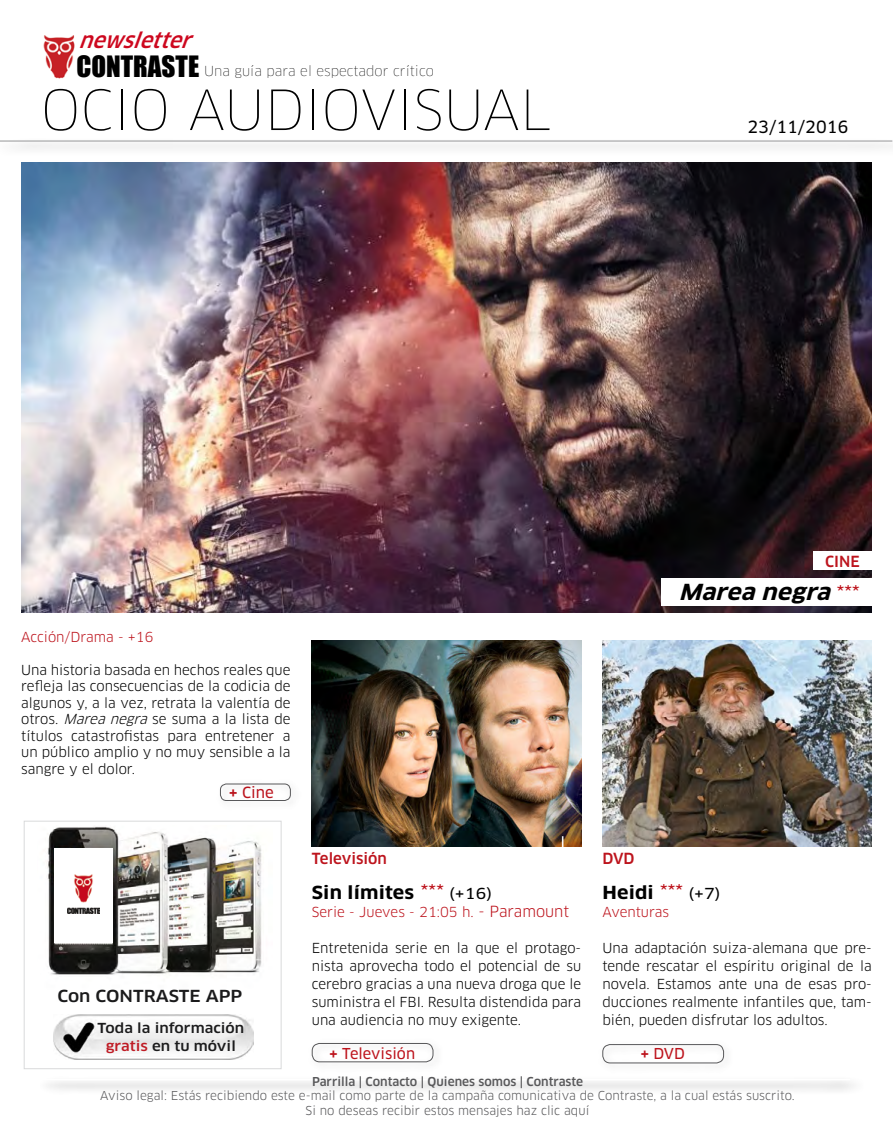
<style>
.page{position:relative;width:893px;height:1127px;background:#fff}
.page>*{position:absolute;margin:0;border:0;box-sizing:border-box;transform-origin:0 0}
.t1{font:100 54px "Clan";color:#000}
.t2{font:italic 700 21.6px "Clan";color:#000;scale:1.11 1}
.t3{font:italic 500 21px "Clan";color:#cd071e}
.t4{font:700 17.55px "Clan";letter-spacing:.01em;color:#000;scale:1.11 1}
.t5{font:16.5px "Clan News";letter-spacing:.005em;color:#000}
.t6{font:500 16.2px "Clan";color:#1b1b1c;scale:1.11 1}
.t7{font:500 15px "Clan";color:#bd141d}
.t8{font:15px "Clan News";color:#bd141d}
.t9{font:14.7px "Clan News";color:#bd141d}
.t10{font:13.5px/18px "Clan";color:#000;text-align:justify}
.t11{font:13.5px "Clan";color:#bd141d}
.t12{font:100 13.5px "Clan";color:#000}
.t13{font:500 13.5px/18px "Clan";color:#1b1b1c;text-align:center;scale:1.11 1}
.t14{font:12px/14.4px "Clan";color:#58585a;text-align:center}
.t15{font:500 12px "Clan";color:#58585a}
.s1{font-family:"Impact";font-weight:400;font-size:27px}
.s2{font-style:italic}
.s3{font-family:"Clan";font-weight:500}
.s4{font-family:"Clan News";font-weight:400;font-style:normal;font-size:18.9px;color:#bd141d}
.s5{color:#bf1b24}
.s6{font-family:"Clan News";font-weight:400;font-size:18.9px;color:#bd141d}
.s7{font-family:"Clan News";font-weight:400;font-size:14.85px}
.s8{font-size:15px}
.s9{font-family:"Clan News";font-weight:400;font-size:18.9px;color:#fff}
</style>
<div class="page">
<div style="left:0;top:137px;width:893px;height:20px;background:#f7f7f7"></div>
<hr style="left:0;top:140px;width:892px;height:2px;background:#707172">
<img style="left:21px;top:162px;width:851px;height:450px">
<div style="left:813px;top:552px;width:59px;height:18px;background:#fff"></div>
<div style="left:662px;top:578px;width:210px;height:28px;background:#fff"></div>
<img style="left:312px;top:640px;width:269px;height:206px">
<img style="left:602px;top:640px;width:270px;height:206px">
<div style="left:312px;top:1043px;width:121px;height:19px;border:1px solid #58585a;border-radius:7px"></div>
<img style="left:43px;top:36px;width:32px;height:43px">
<div style="left:24px;top:821px;width:257px;height:248px;border:1px solid #d9dadb"></div>
<img style="left:47px;top:826px;width:215px;height:149px">
<img style="left:54px;top:1014px;width:200px;height:45px">
<div style="left:54px;top:849px;width:59px;height:94px;background:#fff"></div>
<img style="left:68px;top:875px;width:31px;height:38px">
<div style="left:41px;top:1076px;width:823px;height:19px;background:#f4f4f4"></div>
<hr style="left:43px;top:1079px;width:807px;height:1px;background:#fff">
<div style="left:603px;top:1044px;width:121px;height:19px;border:1px solid #58585a;border-radius:7px"></div>
<div style="left:220px;top:784px;width:71px;height:17px;border:1px solid #58585a;border-radius:6px"></div>
<h3 class="t3" style="left:78px;top:27px;width:123px">newsletter</h3>
<p class="t12" style="left:77px;top:62px;width:359px"><span class="s1">CONTRASTE</span> Una guía para el espectador crítico</p>
<h1 class="t1" style="left:41px;top:77px;width:512px">OCIO AUDIOVISUAL</h1>
<p class="t5" style="left:747px;top:116px;width:102px">23/11/2016</p>
<p class="t11" style="left:21px;top:628px;width:134px">Acción/Drama - +16</p>
<p class="t10" style="left:21px;top:662px;width:271px;line-height:16.5px">Una historia basada en hechos reales que refleja las consecuencias de la codicia de algunos y, a la vez, retrata la valentía de otros. <span class="s2">Mareanegra</span>se suma a la lista de títulos catastrofistas para entretener a un público amplio y no muy sensible a la sangre y el dolor.</p>
<p class="t8" style="left:229px;top:783px;width:46px"><span class="s3">+</span> Cine</p>
<p class="t7" style="left:312px;top:849px;width:77px">Televisión</p>
<p class="t7" style="left:602px;top:849px;width:34px">DVD</p>
<p class="t7" style="left:825px;top:552px;width:36px">CINE</p>
<h2 class="t2" style="left:679px;top:578px;width:165px">Marea negra <span class="s4">* * *</span></h2>
<p class="t6" style="left:57px;top:986px;width:168px">Con CONTRASTE APP</p>
<p class="t13" style="left:98px;top:1019px;width:134px">Toda la información <span class="s5">gratis</span> en tu móvil</p>
<p class="t4" style="left:312px;top:881px;width:164px">Sin límites <span class="s6">***</span> <span class="s7">(+16)</span></p>
<p class="t11" style="left:312px;top:903px;width:259px">Serie - Jueves - 21:05 h. <span class="s8">- Paramount</span></p>
<p class="t10" style="left:312px;top:939px;width:271px">Entretenida serie en la que el protago&shy;nista aprovecha todo el potencial de su cerebro gracias a una nueva droga que le suministra el FBI. Resulta distendida para una audiencia no muy exigente.</p>
<p class="t9" style="left:329px;top:1044px;width:87px"><span class="s3">+</span> Televisión</p>
<p class="t4" style="left:602px;top:881px;width:133px">Heidi <span class="s6">***</span> <span class="s7">(+7)</span> <span class="s9">es</span></p>
<p class="t11" style="left:602px;top:903px;width:68px">Aventuras</p>
<p class="t10" style="left:602px;top:939px;width:271px">Una adaptación suiza-alemana que pre&shy;tende rescatar el espíritu original de la novela. Estamos ante una de esas pro&shy;ducciones realmente infantiles que, tam&shy;bién, pueden disfrutar los adultos.</p>
<p class="t9" style="left:640px;top:1044px;width:46px"><span class="s3">+</span> DVD</p>
<p class="t15" style="left:312px;top:1074px;width:272px">Parrilla | Contacto | Quienes somos | Contraste</p>
<p class="t14" style="left:100px;top:1089px;width:696px">Aviso legal: Estás recibiendo este e-mail como parte de la campaña comunicativa de Contraste, a la cual estás suscrito.<br>Si no deseas recibir estos mensajes haz clic aquí</p>
</div>
